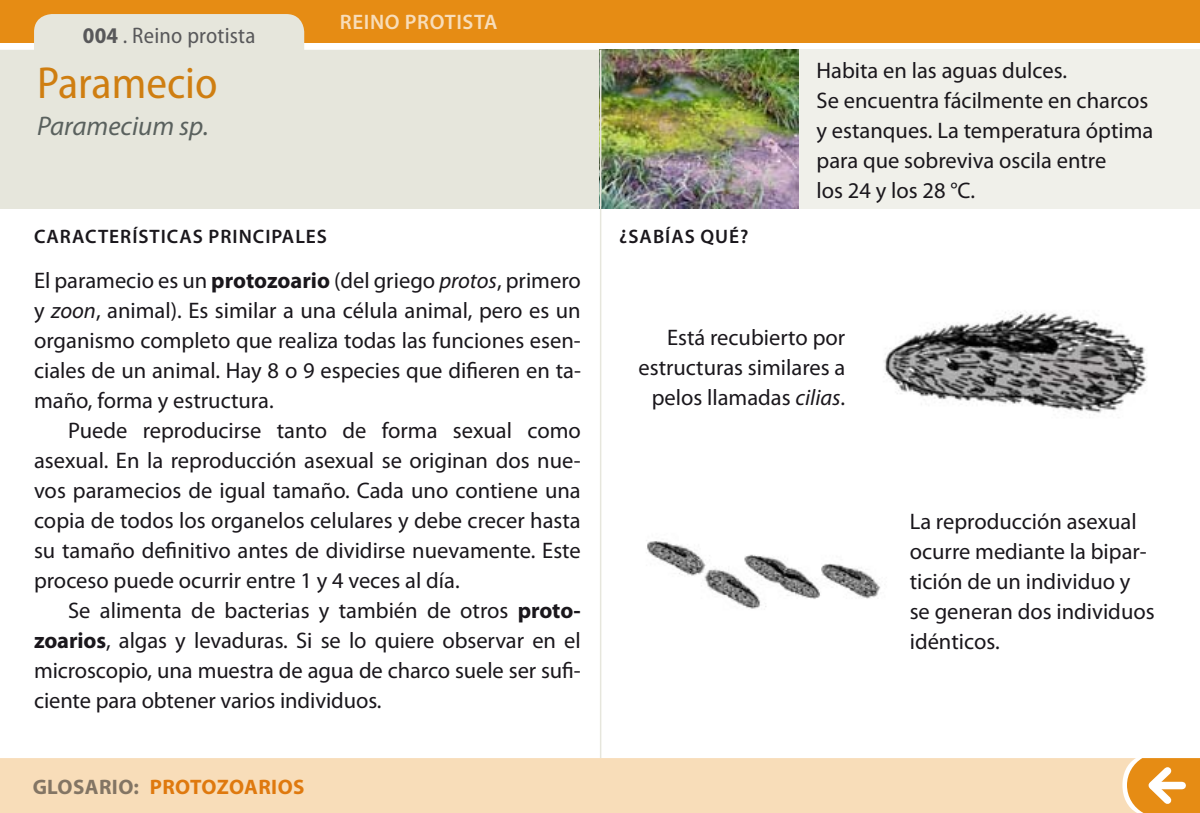
<style>
.page{position:relative;width:1200px;height:813px;background:#fff}
.page>*{position:absolute;margin:0;border:0;box-sizing:border-box;transform-origin:0 0}
.t1{font:semi-condensed 45px "Myriad Pro";color:#e68c14}
.t2{font:italic 27px "Myriad Pro";color:#646c6e}
.t3{font:22.5px/30px "Myriad Pro";color:#1a171c;text-align:justify}
.t4{font:semi-condensed 22.5px "Myriad Pro";letter-spacing:.01em;color:#58585a}
.t5{font:700 21px "Myriad Pro";letter-spacing:.02em;color:#e68c14}
.t6{font:600 21px "Myriad Pro";letter-spacing:.03em;color:#f8ddb9}
.t7{font:600 19.5px "Myriad Pro";letter-spacing:.05em;color:#1a171c}
.s1{font-weight:700}
.s2{font-style:italic}
.s3{color:#87888a}
</style>
<div class="page">
<div style="left:0;top:0;width:1199px;height:43px;background:#e68c14"></div>
<svg style="left:0;top:14px;width:1199px;height:195px;fill:#e6e6dc"></svg>
<img style="left:884px;top:311px;width:263px;height:102px">
<img style="left:646px;top:540px;width:235px;height:69px">
<img style="left:601px;top:50px;width:198px;height:159px">
<div style="left:799px;top:50px;width:400px;height:159px;background:#f0f0ea"></div>
<hr style="left:599px;top:50px;width:2px;height:707px;background:#e6e6dc">
<div style="left:0;top:757px;width:1126px;height:55px;background:#f8ddb9"></div>
<svg style="left:1126px;top:758px;width:73px;height:54px"></svg>
<p class="t4" style="left:83px;top:21px;width:174px"><span class="s1">004</span> . Reino protista</p>
<h1 class="t1" style="left:37px;top:56px;width:182px">Paramecio</h1>
<p class="t2" style="left:37px;top:109px;width:173px">Paramecium sp.</p>
<p class="t6" style="left:340px;top:9px;width:159px">REINO PROTISTA</p>
<p class="t7" style="left:34px;top:224px;width:294px">CARACTERÍSTICAS PRINCIPALES</p>
<p class="t7" style="left:619px;top:224px;width:131px">¿SABÍAS QUÉ?</p>
<p class="t3" style="left:816px;top:55px;width:338px;text-align:left">Habita en las aguas dulces.<br>Se encuentra fácilmente en charcos y estanques. La temperatura óptima para que sobreviva oscila entre<br>los 24 y los 28 °C.</p>
<p class="t3" style="left:34px;top:265px;width:548px">El paramecio es un <span class="s1">protozoario</span> (del griego <span class="s2">protos</span>, primero y <span class="s2">zoon</span>, animal). Es similar a una célula animal, pero es un organismo completo que realiza todas las funciones esen&shy;ciales de un animal. Hay 8 o 9 especies que difieren en ta&shy;maño, forma y estructura.</p>
<p class="t3" style="left:34px;top:415px;width:548px;text-indent:34px">Puede reproducirse tanto de forma sexual como asexual. En la reproducción asexual se originan dos nue&shy;vos paramecios de igual tamaño. Cada uno contiene una copia de todos los organelos celulares y debe crecer hasta su tamaño definitivo antes de dividirse nuevamente. Este proceso puede ocurrir entre 1 y 4 veces al día.</p>
<p class="t3" style="left:34px;top:595px;width:548px;text-indent:34px">Se alimenta de bacterias y también de otros <span class="s1">proto&shy;zoarios</span>, algas y levaduras. Si se lo quiere observar en el microscopio, una muestra de agua de charco suele ser sufi&shy;ciente para obtener varios individuos.</p>
<p class="t5" style="left:32px;top:772px;width:273px"><span class="s3">glosario:</span> Protozoarios</p>
<p class="t3" style="left:638px;top:322px;width:208px;text-align:right">Está recubierto por estructuras similares a pelos llamadas <span class="s2">cilias</span>.</p>
<p class="t3" style="left:909px;top:506px;width:246px;text-align:left">La reproducción asexual ocurre mediante la bipar&shy;tición de un individuo y se generan dos individuos idénticos.</p>
</div>
